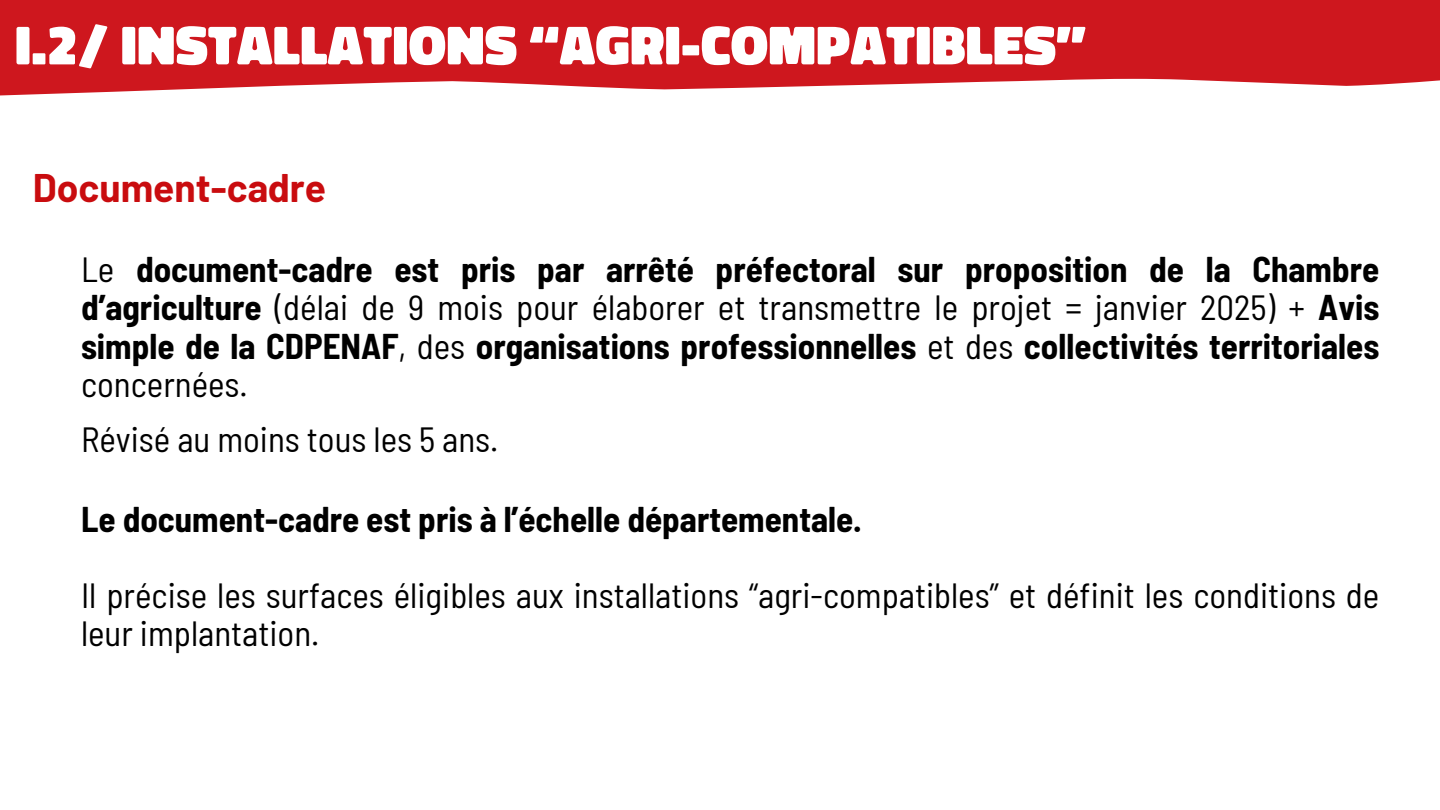
<style>
.page{position:relative;width:1440px;height:810px;background:#fff}
.page>*{position:absolute;margin:0;border:0;box-sizing:border-box;transform-origin:0 0}
.t1{font:900 56px "Don Jose";color:#fff}
.t2{font:700 39px "Barlow";color:#c90c0f}
.t3{font:700 semi-condensed 35px/38.2px "Barlow";color:#000;text-align:justify}
.t4{font:semi-condensed 35px/38.2px "Barlow";color:#000}
.s1{font-weight:400}
</style>
<div class="page">
<svg style="left:0;top:0;width:1440px;height:95px;background:#d32f35"></svg>
<p class="t1" style="left:15px;top:1px;width:1073px">I.2/ INSTALLATIONS “AGRI-COMPATIBLES”</p>
<p class="t2" style="left:33px;top:163px;width:295px">Document-cadre</p>
<h1 class="t3" style="left:81px;top:249px;width:1300px"><span class="s1">Le</span> document-cadre est pris par arrêté préfectoral sur proposition de la Chambre d’agriculture <span class="s1">(délai de 9 mois pour élaborer et transmettre le projet = janvier 2025) +</span> Avis simple de la CDPENAF<span class="s1">, des</span> organisations professionnelles <span class="s1">et des</span> collectivités territoriales <span class="s1">concernées.</span></h1>
<p class="t4" style="left:81px;top:419px;width:419px">Révisé au moins tous les 5 ans.</p>
<h3 class="t3" style="left:81px;top:498px;width:782px">Le document-cadre est pris à l’échelle départementale.</h3>
<p class="t4" style="left:81px;top:575px;width:1300px">Il précise les surfaces éligibles aux installations “agri-compatibles” et définit les conditions de leur implantation.</p>
</div>
